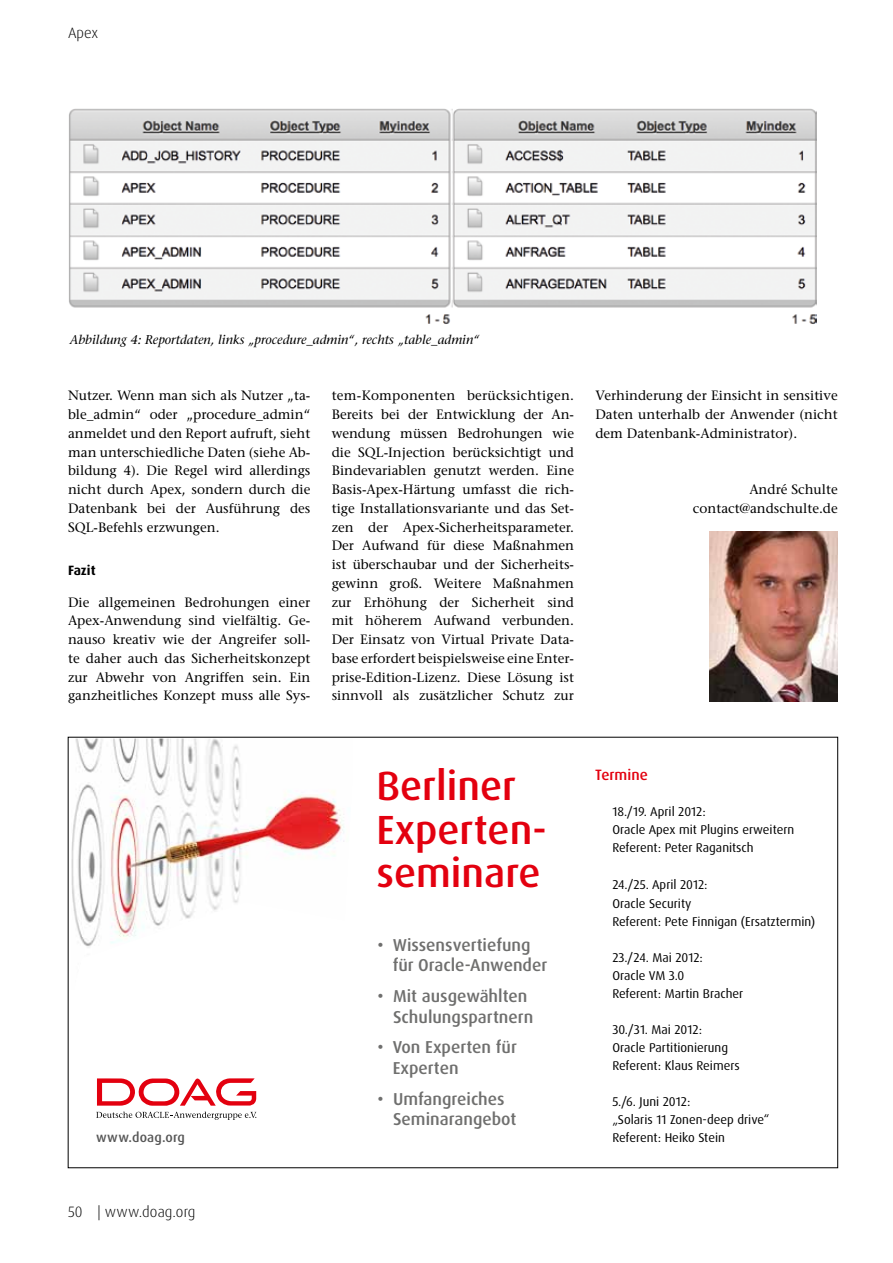
<style>
.page{position:relative;width:893px;height:1263px;background:#fff}
.page>*{position:absolute;margin:0;border:0;box-sizing:border-box;transform-origin:0 0}
.t1{font:500 40.8px/43.3px "Dax Pro";color:#e3000f}
.t2{font:500 17.25px/20.9px "Dax Pro";color:#6f6f6e}
.t3{font:300 15px "Dax Pro";letter-spacing:.005em;color:#000}
.t4{font:500 15px "Dax Pro";color:#e3000f}
.t5{font:500 13.5px/18.8px "Stone Serif Std";color:#000;text-align:justify}
.t6{font:500 13.5px "Dax Pro";letter-spacing:.015em;color:#565656}
.t7{font:700 13.5px "Dax Pro";letter-spacing:-.005em;color:#000}
.t8{font:12.75px/18px "Dax Pro";color:#000}
.t9{font:italic 500 12.75px "Stone Serif Std";color:#000}
</style>
<div class="page">
<img style="left:69px;top:108px;width:747px;height:216px">
<img style="left:710px;top:532px;width:128px;height:170px">
<img style="left:71px;top:739px;width:273px;height:208px">
<svg style="left:96px;top:1078px;width:160px;height:42px"></svg>
<p class="t3" style="left:68px;top:23px;width:32px">Apex</p>
<p class="t9" style="left:70px;top:332px;width:412px">Abbildung 4: Reportdaten, links „procedure_admin“, rechts „table_admin“</p>
<p class="t5" style="left:68px;top:386px;width:244px">Nutzer. Wenn man sich als Nutzer „ta&shy;ble_admin“ oder „procedure_admin“ anmeldet und den Report aufruft, sieht man unterschiedliche Daten (siehe Ab&shy;bildung 4). Die Regel wird allerdings nicht durch Apex, sondern durch die Datenbank bei der Ausführung des SQL-Befehls erzwungen.</p>
<p class="t7" style="left:68px;top:562px;width:29px">Fazit</p>
<p class="t5" style="left:68px;top:593px;width:244px">Die allgemeinen Bedrohungen einer Apex-Anwendung sind vielfältig. Ge&shy;nauso kreativ wie der Angreifer soll&shy;te daher auch das Sicherheitskonzept zur Abwehr von Angriffen sein. Ein ganzheitliches Konzept muss alle Sys-</p>
<p class="t5" style="left:332px;top:386px;width:244px">tem-Komponenten berücksichtigen.<br>Bereits bei der Entwicklung der An&shy;wendung müssen Bedrohungen wie die SQL-Injection berücksichtigt und Bindevariablen genutzt werden. Eine Basis-Apex-Härtung umfasst die rich&shy;tige Installationsvariante und das Set&shy;zen der Apex-Sicherheitsparameter.<br>Der Aufwand für diese Maßnahmen ist überschaubar und der Sicherheits&shy;gewinn groß. Weitere Maßnahmen zur Erhöhung der Sicherheit sind mit höherem Aufwand verbunden.<br>Der Einsatz von Virtual Private Data&shy;base erfordert beispielsweise eine Enter&shy;prise-Edition-Lizenz. Diese Lösung ist sinnvoll als zusätzlicher Schutz zur</p>
<p class="t5" style="left:595px;top:386px;width:244px">Verhinderung der Einsicht in sensitive Daten unterhalb der Anwender (nicht dem Datenbank-Administrator).</p>
<p class="t5" style="left:693px;top:480px;width:146px;text-align:right">André Schulte contact@andschulte.de</p>
<p class="t6" style="left:96px;top:1129px;width:90px">www.doag.org</p>
<p class="t3" style="left:68px;top:1202px;width:129px">50 | www.doag.org</p>
<h1 class="t1" style="left:376px;top:765px;width:172px">Berliner<br>Experten&shy;seminare</h1>
<p class="t2" style="left:393px;top:934px;width:156px;text-indent:-15px">• Wissensvertiefung für Oracle-Anwender</p>
<p class="t2" style="left:393px;top:985px;width:142px;text-indent:-16px">• Mit ausgewählten<br>Schulungspartnern</p>
<p class="t2" style="left:393px;top:1037px;width:126px;text-indent:-15px">• Von Experten für<br>Experten</p>
<p class="t2" style="left:393px;top:1088px;width:125px;text-indent:-16px">• Umfangreiches<br>Seminarangebot</p>
<p class="t4" style="left:595px;top:765px;width:54px">Termine</p>
<p class="t8" style="left:612px;top:803px;width:183px">18./19. April 2012:<br>Oracle Apex mit Plugins erweitern<br>Referent: Peter Raganitsch</p>
<p class="t8" style="left:612px;top:875px;width:204px;line-height:18.8px">24./25. April 2012:<br>Oracle Security<br>Referent: Pete Finnigan (Ersatztermin)</p>
<p class="t8" style="left:612px;top:949px;width:133px">23./24. Mai 2012:<br>Oracle VM 3.0<br>Referent: Martin Bracher</p>
<p class="t8" style="left:612px;top:1021px;width:129px">30./31. Mai 2012:<br>Oracle Partitionierung<br>Referent: Klaus Reimers</p>
<p class="t8" style="left:612px;top:1093px;width:159px">5./6. Juni 2012:<br>„Solaris 11 Zonen-deep drive“<br>Referent: Heiko Stein</p>
</div>
